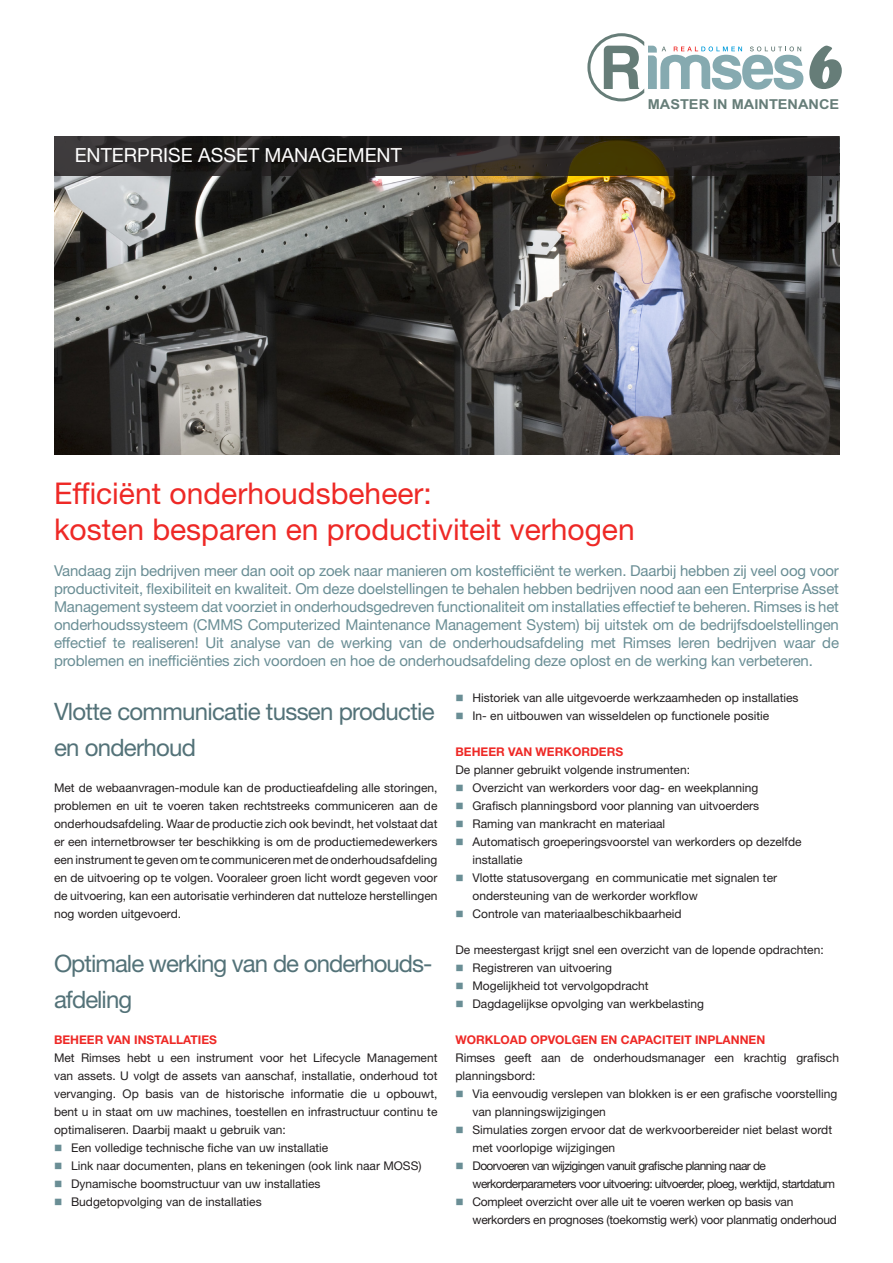
<style>
.page{position:relative;width:893px;height:1263px;background:#fff}
.page>*{position:absolute;margin:0;border:0;box-sizing:border-box;transform-origin:0 0}
.t1{font:italic 63.6px "Cooper Black Std";color:#667d78}
.RD_Intro_Grey{font:30px "Helvetica Neue LT Std";color:#ee2926}
.RD_Intro_Grey-2{font:24px/36px "Helvetica Neue LT Std";letter-spacing:-.03em;color:#537278}
.t2{font:19.5px "Helvetica Neue LT Std";color:#fff}
.RD_Intro_Grey-3{font:15px/18px "Helvetica Neue LT Std";letter-spacing:-.01em;color:#6a8e95;text-align:justify}
.t3{font:700 13.65px "Arial";color:#667d78;scale:1.06 1}
.RD_Intro_Grey-4{font:12px/18px "Helvetica Neue LT Std";color:#231f20}
.RD_Intro_Grey-5{font:12px/18px "Helvetica Neue LT Std";letter-spacing:-.05em;color:#231f20}
.RD_Intro_Grey-6{font:12px/18px "Helvetica Neue LT Std";letter-spacing:-.02em;color:#231f20}
.RD_Intro_Grey-7{font:700 12px "Helvetica Neue LT Std";color:#ee2926}
</style>
<div class="page">
<img style="left:54px;top:176px;width:785px;height:279px">
<svg style="left:54px;top:136px;width:785px;height:40px;background:#2a2621"></svg>
<svg style="left:587px;top:33px;width:216px;height:68px"></svg>
<p class="t2" style="left:75px;top:144px;width:329px">ENTERPRISE ASSET MANAGEMENT</p>
<p class="t1" style="left:805px;top:27px;width:39px">6</p>
<p class="t3" style="left:648px;top:95px;width:182px">MASTER IN MAINTENANCE</p>
<p class="RD_Intro_Grey" style="left:54px;top:475px;width:379px">Efficiënt onderhoudsbeheer:</p>
<p class="RD_Intro_Grey" style="left:54px;top:511px;width:582px">kosten besparen en productiviteit verhogen</p>
<p class="RD_Intro_Grey-3" style="left:54px;top:561px;width:786px">Vandaag zijn bedrijven meer dan ooit op zoek naar manieren om kostefficiënt te werken. Daarbij hebben zij veel oog voor productiviteit, flexibiliteit en kwaliteit. Om deze doelstellingen te behalen hebben bedrijven nood aan een Enterprise Asset Management systeem dat voorziet in onderhoudsgedreven functionaliteit om installaties effectief te beheren. Rimses is het onderhoudssysteem (CMMS Computerized Maintenance Management System) bij uitstek om de bedrijfsdoelstellingen effectief te realiseren! Uit analyse van de werking van de onderhoudsafdeling met Rimses leren bedrijven waar de problemen en inefficiënties zich voordoen en hoe de onderhoudsafdeling deze oplost en de werking kan verbeteren.</p>
<p class="RD_Intro_Grey-2" style="left:54px;top:693px;width:382px">Vlotte communicatie tussen productie en onderhoud</p>
<p class="RD_Intro_Grey-4" style="left:54px;top:779px;width:385px;text-align:justify">Met de webaanvragen-module kan de productieafdeling alle storingen, problemen en uit te voeren taken rechtstreeks communiceren aan de onderhoudsafdeling. Waar de productie zich ook bevindt, het volstaat dat er een internetbrowser ter beschikking is om de productiemedewerkers een instrument te geven om te communiceren met de onderhoudsafdeling en de uitvoering op te volgen. Vooraleer groen licht wordt gegeven voor de uitvoering, kan een autorisatie verhinderen dat nutteloze herstellingen nog worden uitgevoerd.</p>
<p class="RD_Intro_Grey-2" style="left:54px;top:945px;width:380px">Optimale werking van de onderhouds&shy;afdeling</p>
<p class="RD_Intro_Grey-7" style="left:54px;top:1032px;width:165px">BEHEER VAN INSTALLATIES</p>
<p class="RD_Intro_Grey-4" style="left:54px;top:1049px;width:385px;text-align:justify">Met Rimses hebt u een instrument voor het Lifecycle Management van assets. U volgt de assets van aanschaf, installatie, onderhoud tot vervanging. Op basis van de historische informatie die u opbouwt, bent u in staat om uw machines, toestellen en infrastructuur continu te optimaliseren. Daarbij maakt u gebruik van:</p>
<p class="RD_Intro_Grey-4" style="left:71px;top:1139px;width:259px">Een volledige technische fiche van uw installatie</p>
<p class="RD_Intro_Grey-4" style="left:71px;top:1157px;width:352px">Link naar documenten, plans en tekeningen (ook link naar MOSS)</p>
<p class="RD_Intro_Grey-4" style="left:71px;top:1175px;width:251px">Dynamische boomstructuur van uw installaties</p>
<p class="RD_Intro_Grey-4" style="left:71px;top:1193px;width:192px">Budgetopvolging van de installaties</p>
<p class="RD_Intro_Grey-4" style="left:472px;top:689px;width:328px">Historiek van alle uitgevoerde werkzaamheden op installaties</p>
<p class="RD_Intro_Grey-4" style="left:472px;top:707px;width:298px">In- en uitbouwen van wisseldelen op functionele positie</p>
<p class="RD_Intro_Grey-7" style="left:455px;top:744px;width:169px">BEHEER VAN WERKORDERS</p>
<p class="RD_Intro_Grey-4" style="left:455px;top:761px;width:236px">De planner gebruikt volgende instrumenten:</p>
<p class="RD_Intro_Grey-4" style="left:472px;top:779px;width:288px">Overzicht van werkorders voor dag- en weekplanning</p>
<p class="RD_Intro_Grey-4" style="left:472px;top:797px;width:288px">Grafisch planningsbord voor planning van uitvoerders</p>
<p class="RD_Intro_Grey-4" style="left:472px;top:815px;width:194px">Raming van mankracht en materiaal</p>
<p class="RD_Intro_Grey-4" style="left:472px;top:833px;width:331px">Automatisch groeperingsvoorstel van werkorders op dezelfde installatie</p>
<p class="RD_Intro_Grey-4" style="left:472px;top:869px;width:306px">Vlotte statusovergang en communicatie met signalen ter ondersteuning van de werkorder workflow</p>
<p class="RD_Intro_Grey-4" style="left:472px;top:905px;width:211px">Controle van materiaalbeschikbaarheid</p>
<p class="RD_Intro_Grey-4" style="left:455px;top:941px;width:370px">De meestergast krijgt snel een overzicht van de lopende opdrachten:</p>
<p class="RD_Intro_Grey-4" style="left:472px;top:959px;width:141px">Registreren van uitvoering</p>
<p class="RD_Intro_Grey-4" style="left:472px;top:977px;width:178px">Mogelijkheid tot vervolgopdracht</p>
<p class="RD_Intro_Grey-4" style="left:472px;top:995px;width:233px">Dagdagelijkse opvolging van werkbelasting</p>
<p class="RD_Intro_Grey-7" style="left:455px;top:1032px;width:311px">WORKLOAD OPVOLGEN EN CAPACITEIT INPLANNEN</p>
<p class="RD_Intro_Grey-4" style="left:455px;top:1049px;width:385px">Rimses geeft aan de onderhoudsmanager een krachtig grafisch planningsbord:</p>
<p class="RD_Intro_Grey-4" style="left:472px;top:1085px;width:366px">Via eenvoudig verslepen van blokken is er een grafische voorstelling van planningswijzigingen</p>
<p class="RD_Intro_Grey-4" style="left:472px;top:1121px;width:361px">Simulaties zorgen ervoor dat de werkvoorbereider niet belast wordt met voorlopige wijzigingen</p>
<p class="RD_Intro_Grey-5" style="left:472px;top:1157px;width:364px">Doorvoeren van wijzigingen vanuit grafische planning naar de werkorderparameters voor uitvoering: uitvoerder, ploeg, werktijd, startdatum</p>
<p class="RD_Intro_Grey-6" style="left:472px;top:1193px;width:366px">Compleet overzicht over alle uit te voeren werken op basis van werkorders en prognoses (toekomstig werk) voor planmatig onderhoud</p>
</div>
